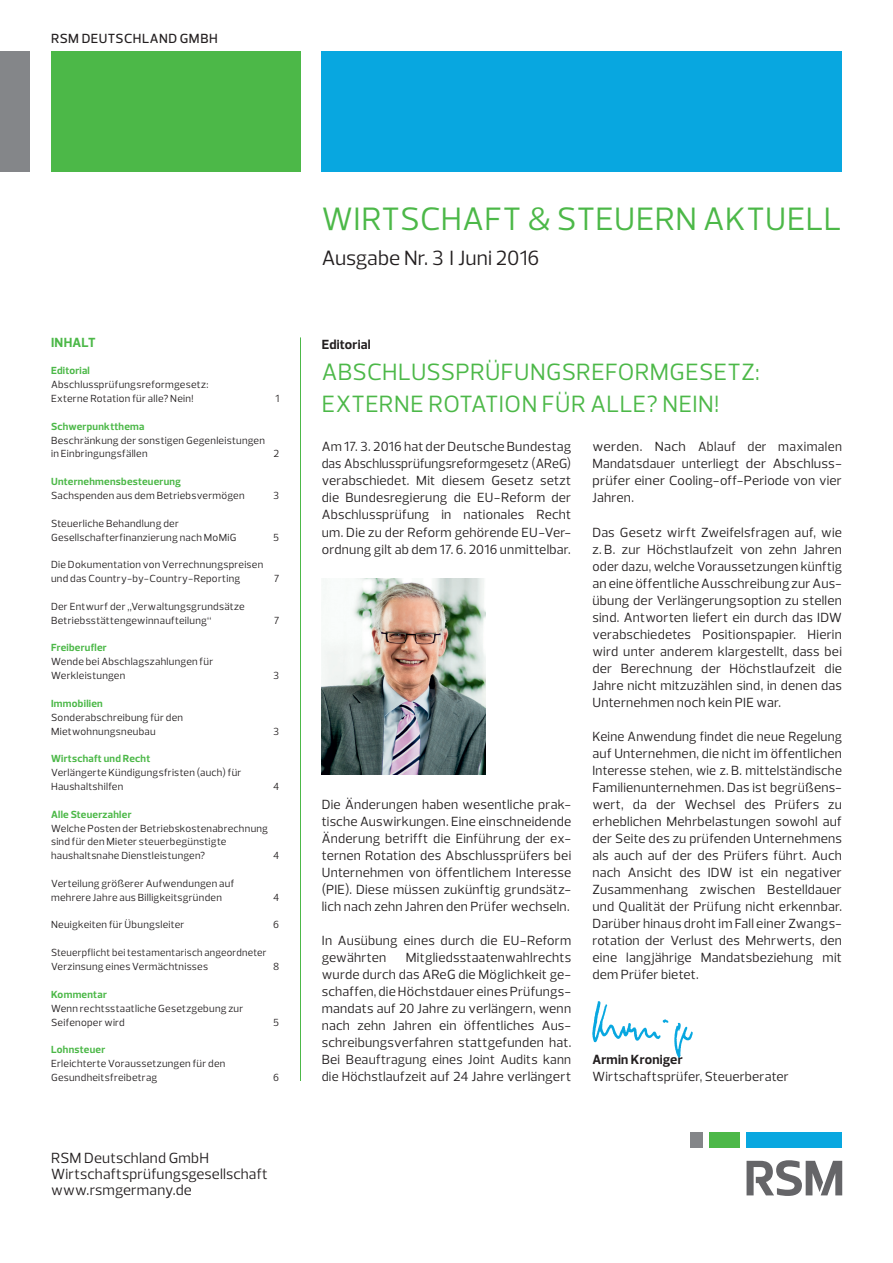
<style>
.page{position:relative;width:893px;height:1263px;background:#fff}
.page>*{position:absolute;margin:0;border:0;box-sizing:border-box;transform-origin:0 0}
.t1{font:33px "Prelo";letter-spacing:.015em;color:#4cb848}
.t2{font:24px/31.5px "Prelo";letter-spacing:.01em;color:#4cb848}
.t3{font:21px "Prelo";letter-spacing:.005em;color:#231f20}
.t4{font:15px/15.9px "Prelo";letter-spacing:.015em;color:#231f20}
.t5{font:13.5px/17px "Prelo";letter-spacing:.015em;color:#231f20;text-align:justify}
.t6{font:700 13.5px "Prelo";letter-spacing:.015em;color:#231f20}
.t7{font:500 13.5px "Prelo";letter-spacing:.035em;color:#231f20}
.t8{font:700 13.5px "Prelo";letter-spacing:.015em;color:#4cb848}
.t9{font:10.5px/13.8px "Prelo";letter-spacing:.025em;color:#231f20}
.t10{font:700 10.5px "Prelo";letter-spacing:.025em;color:#4cb848}
</style>
<div class="page">
<div style="left:746px;top:1132px;width:96px;height:16px;background:#08a7e0"></div>
<div style="left:690px;top:1132px;width:12px;height:16px;background:#848689"></div>
<div style="left:709px;top:1132px;width:31px;height:16px;background:#4cb848"></div>
<svg style="left:746px;top:1160px;width:96px;height:36px"></svg>
<div style="left:0;top:51px;width:30px;height:120px;background:#848689"></div>
<div style="left:51px;top:51px;width:249px;height:120px;background:#4cb848"></div>
<div style="left:322px;top:51px;width:520px;height:120px;background:#08a7e0"></div>
<hr style="left:300px;top:337px;width:1px;height:744px;background:#4cb848">
<img style="left:322px;top:578px;width:163px;height:197px">
<img style="left:592px;top:1002px;width:100px;height:55px">
<p class="t7" style="left:51px;top:30px;width:166px">RSM DEUTSCHLAND GMBH</p>
<p class="t8" style="left:51px;top:334px;width:46px">INHALT</p>
<p class="t10" style="left:51px;top:364px;width:40px">Editorial</p>
<p class="t9" style="left:51px;top:378px;width:159px">Abschlussprüfungsreformgesetz:<br>Externe Rotation für alle? Nein!</p>
<p class="t10" style="left:51px;top:420px;width:95px">Schwerpunktthema</p>
<p class="t9" style="left:51px;top:433px;width:215px">Beschränkung der sonstigen Gegenleistungen in Einbringungsfällen</p>
<p class="t9" style="left:275px;top:392px;width:5px">1</p>
<p class="t9" style="left:273px;top:447px;width:7px">2</p>
<p class="t10" style="left:51px;top:475px;width:132px">Unternehmensbesteuerung</p>
<p class="t9" style="left:51px;top:489px;width:195px">Sachspenden aus dem Betriebsvermögen</p>
<p class="t9" style="left:273px;top:489px;width:7px">3</p>
<p class="t9" style="left:51px;top:516px;width:183px">Steuerliche Behandlung der<br>Gesellschafterfinanzierung nach MoMiG</p>
<p class="t9" style="left:273px;top:530px;width:7px">5</p>
<p class="t9" style="left:51px;top:558px;width:214px">Die Dokumentation von Verrechnungspreisen und das Country-by-Country-Reporting</p>
<p class="t9" style="left:51px;top:599px;width:195px">Der Entwurf der „Verwaltungsgrundsätze<br>Betriebsstättengewinnaufteilung“</p>
<p class="t10" style="left:51px;top:641px;width:57px">Freiberufler</p>
<p class="t9" style="left:51px;top:655px;width:164px">Wende bei Abschlagszahlungen für<br>Werkleistungen</p>
<p class="t10" style="left:51px;top:697px;width:53px">Immobilien</p>
<p class="t9" style="left:51px;top:710px;width:133px">Sonderabschreibung für den<br>Mietwohnungsneubau</p>
<p class="t10" style="left:51px;top:752px;width:101px">Wirtschaft und Recht</p>
<p class="t9" style="left:51px;top:766px;width:192px">Verlängerte Kündigungsfristen (auch) für<br>Haushaltshilfen</p>
<p class="t9" style="left:274px;top:572px;width:7px">7</p>
<p class="t9" style="left:274px;top:613px;width:7px">7</p>
<p class="t9" style="left:273px;top:669px;width:7px">3</p>
<p class="t9" style="left:273px;top:724px;width:7px">3</p>
<p class="t9" style="left:273px;top:779px;width:8px">4</p>
<p class="t10" style="left:51px;top:808px;width:82px">Alle Steuerzahler</p>
<p class="t9" style="left:51px;top:821px;width:219px">Welche Posten der Betriebskostenabrechnung sind für den Mieter steuerbegünstigte haushaltsnahe Dienstleistungen?</p>
<p class="t9" style="left:273px;top:849px;width:8px">4</p>
<p class="t9" style="left:51px;top:876px;width:185px">Verteilung größerer Aufwendungen auf mehrere Jahre aus Billigkeitsgründen</p>
<p class="t9" style="left:273px;top:890px;width:8px">4</p>
<p class="t9" style="left:51px;top:918px;width:135px">Neuigkeiten für Übungsleiter</p>
<p class="t9" style="left:273px;top:918px;width:7px">6</p>
<p class="t9" style="left:51px;top:946px;width:217px">Steuerpflicht bei testamentarisch angeordneter<br>Verzinsung eines Vermächtnisses</p>
<p class="t9" style="left:273px;top:960px;width:8px">8</p>
<p class="t10" style="left:51px;top:988px;width:57px">Kommentar</p>
<p class="t9" style="left:51px;top:1001px;width:194px">Wenn rechtsstaatliche Gesetzgebung zur<br>Seifenoper wird</p>
<p class="t10" style="left:51px;top:1043px;width:56px">Lohnsteuer</p>
<p class="t9" style="left:51px;top:1057px;width:176px">Erleichterte Voraussetzungen für den<br>Gesundheitsfreibetrag</p>
<p class="t9" style="left:273px;top:1015px;width:7px">5</p>
<p class="t9" style="left:273px;top:1070px;width:7px">6</p>
<p class="t4" style="left:51px;top:1150px;width:218px;text-indent:33px">Deutschland GmbH<br>Wirtschaftsprüfungsgesellschaft www.rsmgermany.de</p>
<p class="t4" style="left:51px;top:1150px;width:11px">RSM</p>
<h1 class="t1" style="left:322px;top:199px;width:521px">Wirtschaft &amp; Steuern Aktuell</h1>
<h3 class="t3" style="left:322px;top:245px;width:219px">Ausgabe Nr. 3 I Juni 2016</h3>
<p class="t6" style="left:322px;top:336px;width:51px">Editorial</p>
<h2 class="t2" style="left:322px;top:357px;width:439px">Abschlussprüfungsreformgesetz:<br>Externe Rotation für alle? N ein!</h2>
<p class="t5" style="left:322px;top:438px;width:251px">Am 17. 3. 2016 hat der Deutsche Bundestag das Abschlussprüfungsreformgesetz (AReG) verabschiedet. Mit diesem Gesetz setzt die Bundesregierung die EU -Reform der Abschlussprüfung in nationales Recht um. Die zu der Reform gehörende EU -Ver&shy;ordnung gilt ab dem 17. 6. 2016 unmittelbar.</p>
<p class="t5" style="left:592px;top:438px;width:251px">werden. Nach Ablauf der maximalen -Mandatsdauer unterliegt der Abschluss&shy;prüfer einer Cooling-off-Periode von vier Jahren.</p>
<p class="t5" style="left:592px;top:524px;width:251px">Das Gesetz wirft Zweifelsfragen auf, wie z. B. zur Höchstlaufzeit von zehn Jahren oder dazu, welche Voraussetzungen künftig an eine öffentliche Ausschreibung zur Aus&shy;übung der Verlängerungsoption zu stellen sind. Antworten liefert ein durch das IDW verabschiedetes Positionspapier. Hierin wird unter anderem klargestellt, dass bei der Berechnung der Höchstlaufzeit die Jahre nicht mitzuzählen sind, in denen das Unternehmen noch kein PIE war.</p>
<p class="t5" style="left:592px;top:728px;width:251px">Keine Anwendung findet die neue Regelung auf Unternehmen, die nicht im öffentlichen Interesse stehen, wie z. B. mittelständische Familienunternehmen. Das ist begrüßens&shy;wert, da der Wechsel des Prüfers zu erheblichen Mehrbelastungen sowohl auf der Seite des zu prüfenden Unternehmens als auch auf der des Prüfers führt. Auch nach Ansicht des IDW ist ein negativer -Zusammenhang zwischen Bestelldauer und Qualität der Prüfung nicht erkennbar.<br>Darüber hinaus droht im Fall einer Zwangs&shy;rotation der Verlust des Mehrwerts, den eine langjährige Mandatsbeziehung mit dem Prüfer bietet.</p>
<p class="t5" style="left:322px;top:796px;width:251px;text-align:left">Die Änderungen haben wesentliche prak&shy;tische Auswirkungen. Eine einschneidende Änderung betrifft die Einführung der ex&shy;ternen Rotation des Abschlussprüfers bei Unternehmen von öffentlichem Interesse (PIE). Diese müssen zukünftig grundsätz&shy;lich nach zehn Jahren den Prüfer wechseln.</p>
<p class="t5" style="left:322px;top:932px;width:251px">In Ausübung eines durch die EU -Reform gewährten</p>
<p class="t5" style="left:322px;top:949px;width:251px;text-indent:84px">Mitgliedsstaatenwahlrechts wurde durch das AReG die Möglichkeit ge&shy;schaffen, die Höchstdauer eines Prüfungs&shy;mandats auf 20 Jahre zu verlängern, wenn nach zehn Jahren ein öffentliches Aus&shy;schreibungsverfahren stattgefunden hat.<br>Bei Beauftragung eines Joint Audits kann die Höchstlaufzeit auf 24 Jahre verlängert</p>
<p class="t6" style="left:592px;top:1051px;width:92px">Armin Kroniger</p>
<p class="t5" style="left:592px;top:1068px;width:198px">Wirtschaftsprüfer, Steuerberater</p>
</div>
